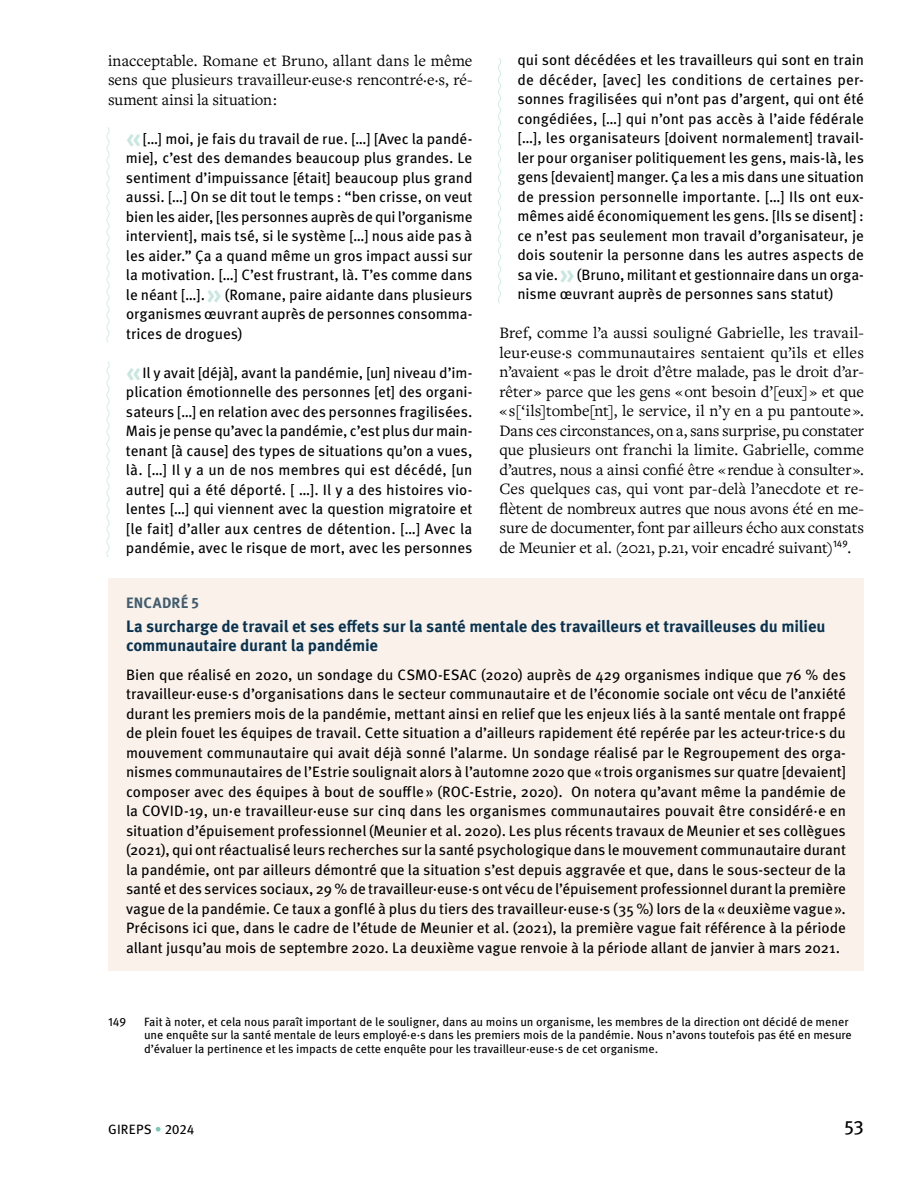
<style>
.page{position:relative;width:918px;height:1188px;background:#fff}
.page>*{position:absolute;margin:0;border:0;box-sizing:border-box;transform-origin:0 0}
.t1{font:19.5px "Meta Pro";color:#000}
.t2{font:16.5px/19.5px "Freight Text Pro";letter-spacing:-.005em;color:#000;text-align:justify}
.t3{font:700 16.5px/19.5px "Meta Pro";letter-spacing:-.01em;color:#083350}
.t4{font:15px/19.5px "Meta Pro";letter-spacing:-.005em;color:#000;text-align:justify}
.t5{font:700 15px "Meta Pro";letter-spacing:.015em;color:#415c6e}
.t6{font:13.5px "Meta Pro";letter-spacing:.015em;color:#000}
.t7{font:12px/13.5px "Meta Pro";color:#000}
.s1{font-weight:700;font-size:27px;color:#c8e7de}
.s2{color:#78cab6}
</style>
<div class="page">
<svg style="left:106px;top:127px;width:4px;height:216px"></svg>
<svg style="left:106px;top:361px;width:4px;height:196px"></svg>
<svg style="left:498px;top:58px;width:3px;height:246px"></svg>
<div style="left:108px;top:579px;width:756px;height:392px;background:#f9f1ea"></div>
<p class="t2" style="left:108px;top:50px;width:366px">inacceptable. Romane et Bruno, allant dans le même sens que plusieurs travailleur·euse·s rencontré·e·s, ré&shy;sument ainsi la situation :</p>
<p class="t4" style="left:126px;top:128px;width:348px"><span class="s1">«</span>[…] moi, je fais du travail de rue. […] [Avec la pandé&shy;mie], c’est des demandes beaucoup plus grandes. Le sentiment d’impuissance [était] beaucoup plus grand aussi. […] On se dit tout le temps : “ben crisse, on veut bien les aider, [les personnes auprès de qui l’organisme intervient], mais tsé, si le système […] nous aide pas à les aider.” Ça a quand même un gros impact aussi sur la motivation. […] C’est frustrant, là. T’es comme dans le néant […].<span class="s1">»</span> (Romane, paire aidante dans plusieurs organismes œuvrant auprès de personnes consomma&shy;trices de drogues)</p>
<p class="t4" style="left:126px;top:362px;width:348px"><span class="s1">«</span>Il y avait [déjà], avant la pandémie, [un] niveau d’im&shy;plication émotionnelle des personnes [et] des organi&shy;sateurs […] en relation avec des personnes fragilisées.<br>Mais je pense qu’avec la pandémie, c’est plus dur main&shy;tenant [à cause] des types de situations qu’on a vues, là. […] Il y a un de nos membres qui est décédé, [un autre] qui a été déporté. [ …]. Il y a des histoires vio&shy;lentes […] qui viennent avec la question migratoire et [le fait] d’aller aux centres de détention. […] Avec la pandémie, avec le risque de mort, avec les personnes</p>
<p class="t4" style="left:517px;top:49px;width:348px">qui sont décédées et les travailleurs qui sont en train de décéder, [avec] les conditions de certaines per&shy;sonnes fragilisées qui n’ont pas d’argent, qui ont été congédiées, […] qui n’ont pas accès à l’aide fédérale […], les organisateurs [doivent normalement] travail&shy;ler pour organiser politiquement les gens, mais-là, les gens [devaient] manger. Ça les a mis dans une situation de pression personnelle importante. […] Ils ont eux&shy;mêmes aidé économiquement les gens. [Ils se disent] : ce n’est pas seulement mon travail d’organisateur, je dois soutenir la personne dans les autres aspects de sa vie.<span class="s1">»</span> (Bruno, militant et gestionnaire dans un orga&shy;nisme œuvrant auprès de personnes sans statut)</p>
<p class="t2" style="left:500px;top:323px;width:366px">Bref, comme l’a aussi souligné Gabrielle, les travail&shy;leur·euse·s communautaires sentaient qu’ils et elles n’avaient « pas le droit d’être malade, pas le droit d’ar&shy;rêter » parce que les gens « ont besoin d’[eux] » et que « s[‘ils]tombe[nt], le service, il n’y en a pu pantoute ».<br>Dans ces circonstances, on a, sans surprise, pu constater que plusieurs ont franchi la limite. Gabrielle, comme d’autres, nous a ainsi confié être « rendue à consulter ».<br>Ces quelques cas, qui vont par-delà l’anecdote et re&shy;flètent de nombreux autres que nous avons été en me&shy;sure de documenter, font par ailleurs écho aux constats de Meunier et al. (2021, p.21, voir encadré suivant)<sup>149</sup>.</p>
<p class="t5" style="left:126px;top:591px;width:75px">ENCADRÉ 5</p>
<p class="t3" style="left:126px;top:615px;width:701px">La surcharge de travail et ses effets sur la santé mentale des travailleurs et travailleuses du milieu communautaire durant la pandémie</p>
<p class="t4" style="left:126px;top:664px;width:722px">Bien que réalisé en 2020, un sondage du CSMO-ESAC (2020) auprès de 429 organismes indique que 76 % des travailleur·euse·s d’organisations dans le secteur communautaire et de l’économie sociale ont vécu de l’anxiété durant les premiers mois de la pandémie, mettant ainsi en relief que les enjeux liés à la santé mentale ont frappé de plein fouet les équipes de travail. Cette situation a d’ailleurs rapidement été repérée par les acteur·trice·s du mouvement communautaire qui avait déjà sonné l’alarme. Un sondage réalisé par le Regroupement des orga&shy;nismes communautaires de l’Estrie soulignait alors à l’automne 2020 que «trois organismes sur quatre [devaient] composer avec des équipes à bout de souffle» (ROC-Estrie, 2020). On notera qu’avant même la pandémie de la COVID-19, un·e travailleur·euse sur cinq dans les organismes communautaires pouvait être considéré·e en situation d’épuisement professionnel (Meunier et al. 2020). Les plus récents travaux de Meunier et ses collègues (2021), qui ont réactualisé leurs recherches sur la santé psychologique dans le mouvement communautaire durant la pandémie, ont par ailleurs démontré que la situation s’est depuis aggravée et que, dans le sous-secteur de la santé et des services sociaux, 29 % de travailleur·euse·s ont vécu de l’épuisement professionnel durant la première vague de la pandémie. Ce taux a gonflé à plus du tiers des travailleur·euse·s (35 %) lors de la «deuxième vague».<br>Précisons ici que, dans le cadre de l’étude de Meunier et al. (2021), la première vague fait référence à la période allant jusqu’au mois de septembre 2020. La deuxième vague renvoie à la période allant de janvier à mars 2021.</p>
<p class="t7" style="left:108px;top:1014px;width:20px">149</p>
<p class="t7" style="left:144px;top:1014px;width:709px">Fait à noter, et cela nous paraît important de le souligner, dans au moins un organisme, les membres de la direction ont décidé de mener une enquête sur la santé mentale de leurs employé·e·s dans les premiers mois de la pandémie. Nous n’avons toutefois pas été en mesure d’évaluer la pertinence et les impacts de cette enquête pour les travailleur·euse·s de cet organisme.</p>
<p class="t6" style="left:108px;top:1119px;width:88px">GIREPS <span class="s2">•</span> 2024</p>
<h1 class="t1" style="left:844px;top:1112px;width:21px">53</h1>
</div>
